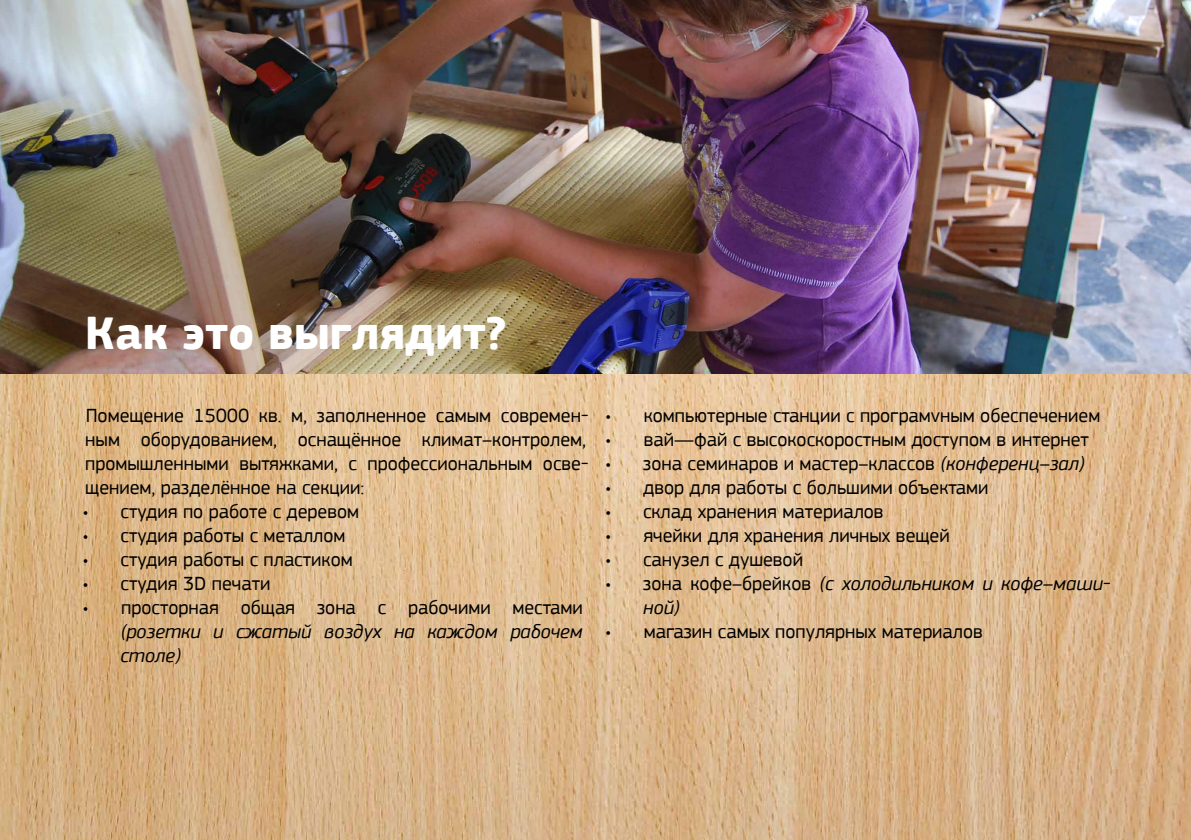
<style>
.page{position:relative;width:1191px;height:840px;background:#fff}
.page>*{position:absolute;margin:0;border:0;box-sizing:border-box;transform-origin:0 0}
.t1{font:700 48px "PF Square Sans Pro";color:#fff}
.t2{font:20px/24px "PF Square Sans Pro";color:#000;text-align:justify}
.t3{font:italic 20px/24px "PF Square Sans Pro";color:#000}
.s1{font-style:italic}
.s2{font-style:normal}
</style>
<div class="page">
<img style="left:0;top:373px;width:1191px;height:466px">
<img style="left:0;top:0;width:1191px;height:373px">
<h1 class="t1" style="left:85px;top:304px;width:423px">Как это выглядит?</h1>
<p class="t2" style="left:85px;top:403px;width:504px">Помещение 15000 кв. м, заполненное самым современ&shy;ным оборудованием, оснащённое климат–контролем, промышленными вытяжками, с профессиональным осве&shy;щением, разделённое на секции:</p>
<p class="t2" style="left:83px;top:499px;width:278px">• студия по работе с деревом</p>
<p class="t2" style="left:83px;top:523px;width:264px">• студия работы с металлом</p>
<p class="t2" style="left:83px;top:547px;width:271px">• студия работы с пластиком</p>
<p class="t2" style="left:83px;top:571px;width:189px">• студия 3D печати</p>
<p class="t2" style="left:83px;top:595px;width:501px">• просторная общая зона с рабочими местами</p>
<p class="t3" style="left:120px;top:619px;width:464px">(розетки и сжатый воздух на каждом рабочем столе)</p>
<p class="t2" style="left:605px;top:403px;width:496px">• компьютерные станции с програмvным обеспечением</p>
<p class="t2" style="left:605px;top:427px;width:485px">• вай—фай с высокоскоростным доступом в интернет</p>
<p class="t2" style="left:605px;top:451px;width:481px">• зона семинаров и мастер–классов <span class="s1">(конференц–зал)</span></p>
<p class="t2" style="left:605px;top:475px;width:385px">• двор для работы с большими объектами</p>
<p class="t2" style="left:605px;top:499px;width:280px">• склад хранения материалов</p>
<p class="t2" style="left:605px;top:523px;width:346px">• ячейки для хранения личных вещей</p>
<p class="t2" style="left:605px;top:547px;width:199px">• санузел с душевой</p>
<p class="t3" style="left:643px;top:571px;width:468px;text-indent:-38px"><span class="s2">• зона кофе–брейков</span> (с холодильником и кофе–маши&shy;ной)</p>
<p class="t2" style="left:605px;top:619px;width:379px">• магазин самых популярных материалов</p>
</div>
